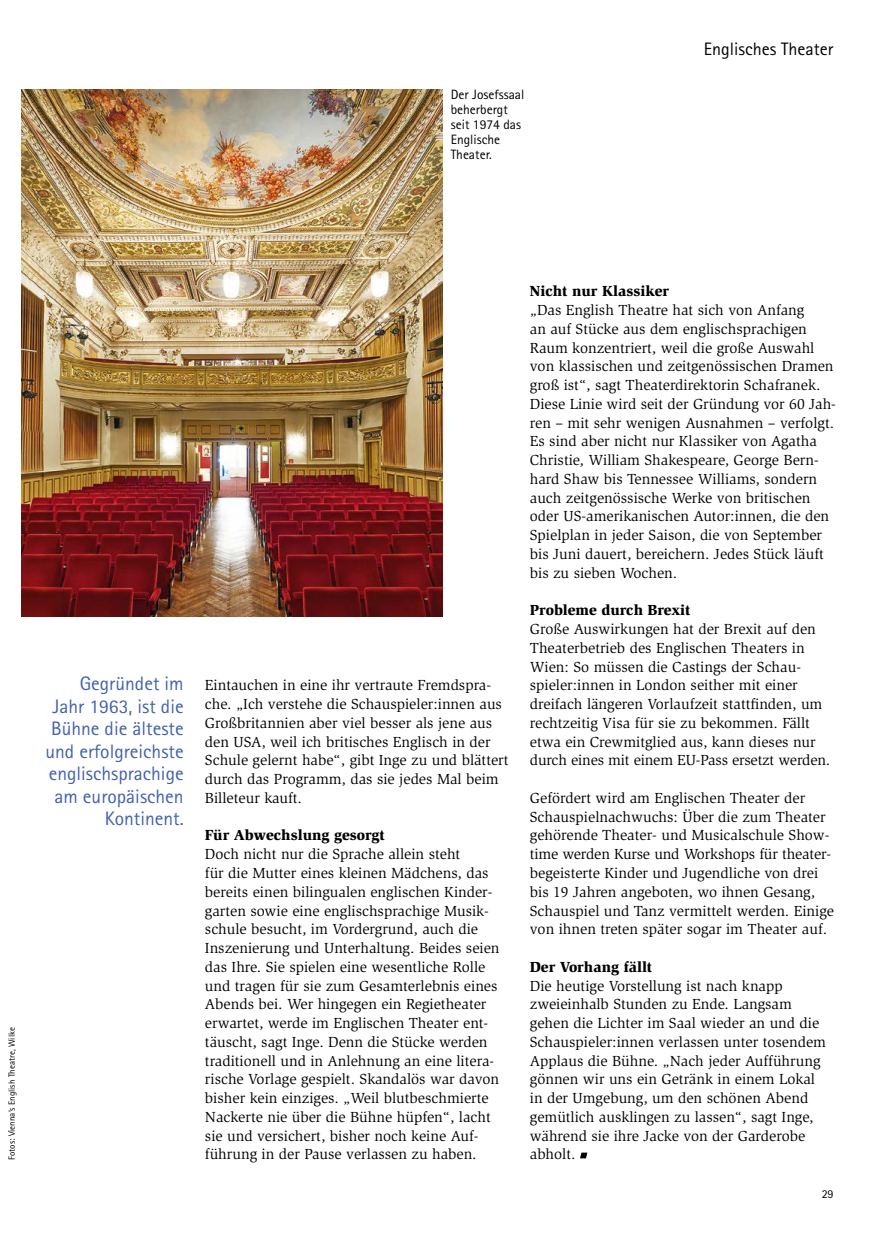
<style>
.page{position:relative;width:876px;height:1234px;background:#fff}
.page>*{position:absolute;margin:0;border:0;box-sizing:border-box;transform-origin:0 0}
.bb_pullout{font:19.5px/22.5px "Rotis Sans Serif Pro";color:#4161ab;text-align:right}
.t1{font:18px "Rotis Sans Serif Pro";color:#000}
.bb_fliesstext{font:15px/18.8px "Slimbach Std";color:#000}
.bb_zwiti{font:900 15px "Slimbach Std";color:#000}
.bb_bildtext{font:13.5px/15px "Rotis Sans Serif Pro";color:#000}
.t2{font:12px "Rotis Sans Serif Pro";color:#000}
.bb_fotocredit{font:9px "Rotis Sans Serif Pro";color:#000}
</style>
<div class="page">
<img style="left:21px;top:90px;width:421px;height:527px">
<svg style="left:580px;top:1152px;width:7px;height:6px"></svg>
<p class="bb_bildtext" style="left:451px;top:87px;width:75px">Der Josefssaal beherbergt seit 1974 das<br>Englische<br>Theater.</p>
<p class="t1" style="left:704px;top:39px;width:131px">Englisches Theater</p>
<p class="bb_fotocredit" style="left:6px;top:1159px;width:134px;rotate:-90deg">Fotos: Vienna‘s English Theatre, Wilke</p>
<p class="bb_pullout" style="left:45px;top:672px;width:140px">Gegründet im<br>Jahr 1963, ist die<br>Bühne die älteste und erfolgreichste englischsprachige am europäischen<br>Kontinent.</p>
<p class="bb_fliesstext" style="left:205px;top:676px;width:305px">Eintauchen in eine ihr vertraute Fremdspra&shy;che. „Ich verstehe die Schauspieler:innen aus Großbritannien aber viel besser als jene aus den USA, weil ich britisches Englisch in der Schule gelernt habe“, gibt Inge zu und blättert durch das Programm, das sie jedes Mal beim Billeteur kauft.</p>
<p class="bb_zwiti" style="left:205px;top:825px;width:181px">Für Abwechslung gesorgt</p>
<p class="bb_fliesstext" style="left:205px;top:844px;width:296px">Doch nicht nur die Sprache allein steht<br>für die Mutter eines kleinen Mädchens, das bereits einen bilingualen englischen Kinder&shy;garten sowie eine englischsprachige Musik&shy;schule besucht, im Vordergrund, auch die Inszenierung und Unterhaltung. Beides seien das Ihre. Sie spielen eine wesentliche Rolle und tragen für sie zum Gesamterlebnis eines Abends bei. Wer hingegen ein Regietheater erwartet, werde im Englischen Theater ent&shy;täuscht, sagt Inge. Denn die Stücke werden traditionell und in Anlehnung an eine litera&shy;rische Vorlage gespielt. Skandalös war davon bisher kein einziges. „Weil blutbeschmierte Nackerte nie über die Bühne hüpfen“, lacht sie und versichert, bisher noch keine Auf&shy;führung in der Pause verlassen zu haben.</p>
<p class="bb_zwiti" style="left:530px;top:282px;width:141px">Nicht nur Klassiker</p>
<p class="bb_fliesstext" style="left:530px;top:301px;width:308px">„Das English Theatre hat sich von Anfang<br>an auf Stücke aus dem englischsprachigen Raum konzentriert, weil die große Auswahl von klassischen und zeitgenössischen Dramen groß ist“, sagt Theaterdirektorin Schafranek.<br>Diese Linie wird seit der Gründung vor 60 Jah&shy;ren – mit sehr wenigen Ausnahmen – verfolgt.<br>Es sind aber nicht nur Klassiker von Agatha Christie, William Shakespeare, George Bern&shy;hard Shaw bis Tennessee Williams, sondern auch zeitgenössische Werke von britischen oder US-amerikanischen Autor:innen, die den Spielplan in jeder Saison, die von September bis Juni dauert, bereichern. Jedes Stück läuft bis zu sieben Wochen.</p>
<p class="bb_zwiti" style="left:530px;top:600px;width:162px">Probleme durch Brexit</p>
<p class="bb_fliesstext" style="left:530px;top:619px;width:302px">Große Auswirkungen hat der Brexit auf den Theaterbetrieb des Englischen Theaters in Wien: So müssen die Castings der Schau&shy;spieler:innen in London seither mit einer dreifach längeren Vorlaufzeit stattfinden, um rechtzeitig Visa für sie zu bekommen. Fällt etwa ein Crewmitglied aus, kann dieses nur durch eines mit einem EU-Pass ersetzt werden.</p>
<p class="bb_fliesstext" style="left:530px;top:788px;width:306px">Gefördert wird am Englischen Theater der Schauspielnachwuchs: Über die zum Theater gehörende Theater- und Musicalschule Show&shy;time werden Kurse und Workshops für theater&shy;begeisterte Kinder und Jugendliche von drei bis 19 Jahren angeboten, wo ihnen Gesang, Schauspiel und Tanz vermittelt werden. Einige von ihnen treten später sogar im Theater auf.</p>
<p class="bb_zwiti" style="left:530px;top:957px;width:124px">Der Vorhang fällt</p>
<p class="bb_fliesstext" style="left:530px;top:976px;width:298px">Die heutige Vorstellung ist nach knapp zweieinhalb Stunden zu Ende. Langsam gehen die Lichter im Saal wieder an und die Schauspieler:innen verlassen unter tosendem Applaus die Bühne. „Nach jeder Aufführung gönnen wir uns ein Getränk in einem Lokal in der Umgebung, um den schönen Abend gemütlich ausklingen zu lassen“, sagt Inge, während sie ihre Jacke von der Garderobe abholt.</p>
<p class="t2" style="left:822px;top:1186px;width:13px">29</p>
</div>
